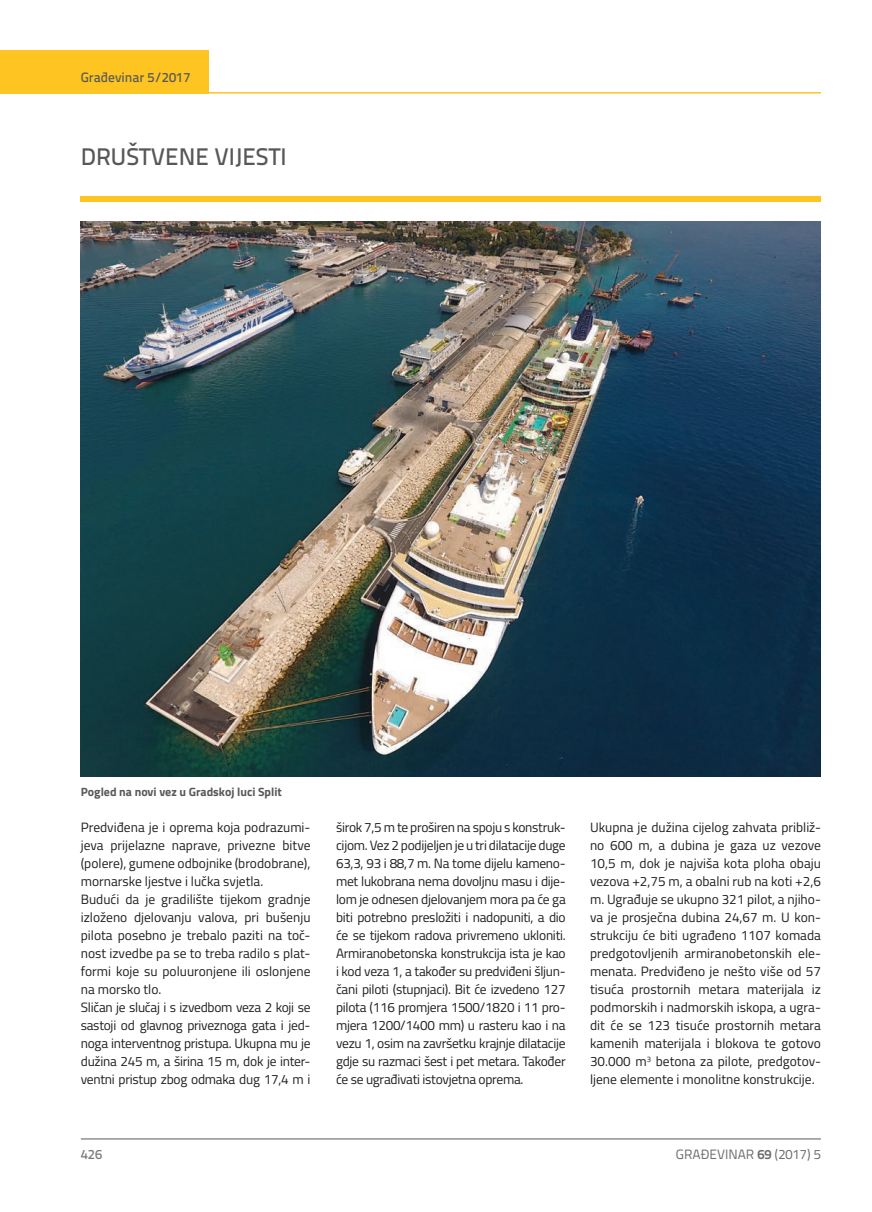
<style>
.page{position:relative;width:872px;height:1212px;background:#fff}
.page>*{position:absolute;margin:0;border:0;box-sizing:border-box;transform-origin:0 0}
.t1{font:500 24px "Titillium Text 22 L";color:#57585a}
.t2{font:13.5px/18px "Titillium";color:#231f20;text-align:justify}
.t3{font:13.5px "Titillium Text 22 L";color:#6c6d70}
.t4{font:500 13.5px "Titillium Text 22 L";color:#57585a}
.t5{font:500 13.5px "Titillium Text 22 L";color:#787a7d}
.t6{font:700 12px "Titillium";color:#57585a}
.s1{font-weight:700}
</style>
<div class="page">
<hr style="left:81px;top:1139px;width:740px;height:1px;background:#57585a">
<hr style="left:208px;top:92px;width:613px;height:2px;background:#fec422">
<div style="left:0;top:50px;width:208px;height:44px;background:#fec422"></div>
<div style="left:81px;top:196px;width:740px;height:6px;background:#fec422"></div>
<img style="left:81px;top:221px;width:740px;height:555px">
<p class="t4" style="left:81px;top:67px;width:111px">Građevinar 5/2017</p>
<h1 class="t1" style="left:81px;top:138px;width:207px">DRUŠTVENE VIJESTI</h1>
<p class="t6" style="left:81px;top:783px;width:202px">Pogled na novi vez u Gradskoj luci Split</p>
<p class="t2" style="left:81px;top:818px;width:231px;text-align:left">Predviđena je i oprema koja podrazumi&shy;jeva prijelazne naprave, privezne bitve (polere), gumene odbojnike (brodobrane), mornarske ljestve i lučka svjetla.<br>Budući da je gradilište tijekom gradnje izloženo djelovanju valova, pri bušenju pilota posebno je trebalo paziti na toč&shy;nost izvedbe pa se to treba radilo s plat&shy;formi koje su poluuronjene ili oslonjene na morsko tlo.<br>Sličan je slučaj i s izvedbom veza 2 koji se sastoji od glavnog priveznoga gata i jed&shy;noga interventnog pristupa. Ukupna mu je dužina 245 m, a širina 15 m, dok je inter&shy;ventni pristup zbog odmaka dug 17,4 m i</p>
<p class="t2" style="left:336px;top:818px;width:231px">širok 7,5 m te proširen na spoju s konstruk&shy;cijom. Vez 2 podijeljen je u tri dilatacije duge 63,3, 93 i 88,7 m. Na tome dijelu kameno&shy;met lukobrana nema dovoljnu masu i dije&shy;lom je odnesen djelovanjem mora pa će ga biti potrebno presložiti i nadopuniti, a dio će se tijekom radova privremeno ukloniti.<br>Armiranobetonska konstrukcija ista je kao i kod veza 1, a također su predviđeni šljun&shy;čani piloti (stupnjaci). Bit će izvedeno 127 pilota (116 promjera 1500/1820 i 11 pro&shy;mjera 1200/1400 mm) u rasteru kao i na vezu 1, osim na završetku krajnje dilatacije gdje su razmaci šest i pet metara. Također će se ugrađivati istovjetna oprema.</p>
<p class="t2" style="left:590px;top:818px;width:232px">Ukupna je dužina cijelog zahvata približ&shy;no 600 m, a dubina je gaza uz vezove 10,5 m, dok je najviša kota ploha obaju vezova +2,75 m, a obalni rub na koti +2,6 m. Ugrađuje se ukupno 321 pilot, a njiho&shy;va je prosječna dubina 24,67 m. U kon&shy;strukciju će biti ugrađeno 1107 komada predgotovljenih armiranobetonskih ele&shy;menata. Predviđeno je nešto više od 57 tisuća prostornih metara materijala iz podmorskih i nadmorskih iskopa, a ugra&shy;dit će se 123 tisuće prostornih metara kamenih materijala i blokova te gotovo 30.000 m<sup>3</sup> betona za pilote, predgotov&shy;ljene elemente i monolitne konstrukcije.</p>
<p class="t5" style="left:81px;top:1144px;width:23px">426</p>
<p class="t3" style="left:676px;top:1144px;width:146px">GRAĐEVINAR <span class="s1">69</span> (2017) 5</p>
</div>
